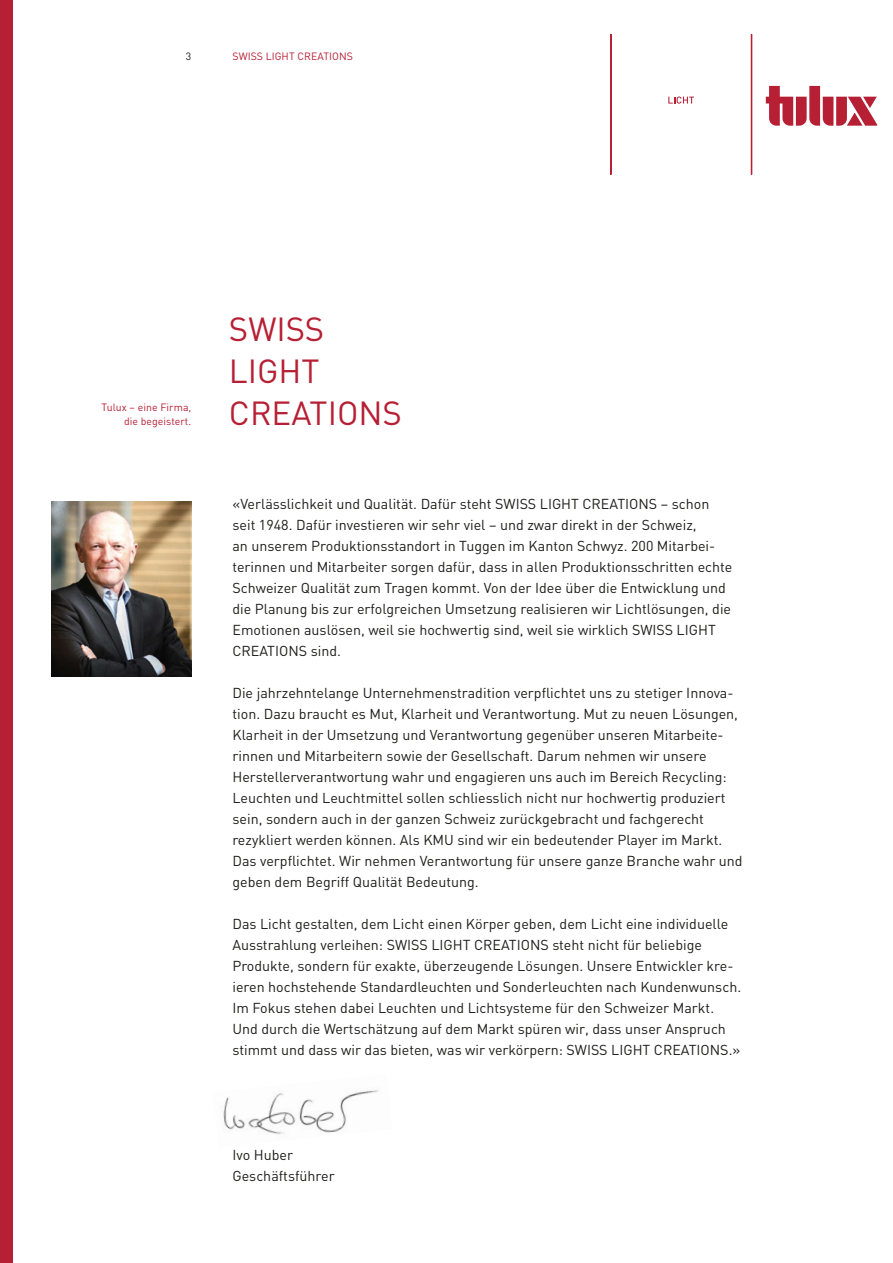
<style>
.page{position:relative;width:893px;height:1263px;background:#fff}
.page>*{position:absolute;margin:0;border:0;box-sizing:border-box;transform-origin:0 0}
.Titel{font:33px "DIN";color:#b61f34}
.Fliesstext{font:14.25px/21px "DIN";color:#1d1d1b}
.Rubriktitel{font:10.5px "DIN";letter-spacing:.005em;color:#b61f34}
.t1{font:10.5px "DIN";color:#1d1d1b}
</style>
<div class="page">
<div style="left:0;top:0;width:13px;height:1263px;background:#b61f34"></div>
<svg style="left:766px;top:86px;width:111px;height:40px"></svg>
<hr style="left:751px;top:34px;width:1px;height:140px;background:#b61f34">
<hr style="left:610px;top:34px;width:1px;height:140px;background:#b61f34">
<svg style="left:668px;top:97px;width:26px;height:7px"></svg>
<img style="left:223px;top:1090px;width:156px;height:44px">
<img style="left:51px;top:501px;width:140px;height:176px">
<p class="t1" style="left:186px;top:49px;width:7px">3</p>
<p class="Rubriktitel" style="left:232px;top:49px;width:122px">SWISS LIGHT CREATIONS</p>
<p class="Rubriktitel" style="left:102px;top:401px;width:91px">Tulux – eine Firma,</p>
<p class="Rubriktitel" style="left:124px;top:414px;width:69px">die begeistert.</p>
<p class="Titel" style="left:229px;top:308px;width:97px">SWISS</p>
<p class="Titel" style="left:229px;top:350px;width:92px">LIGHT</p>
<p class="Titel" style="left:229px;top:392px;width:175px">CREATIONS</p>
<p class="Fliesstext" style="left:232px;top:493px;width:501px">«Verlässlichkeit und Qualität. Dafür steht SWISS LIGHT CREATIONS – schon seit 1948. Dafür investieren wir sehr viel – und zwar direkt in der Schweiz,<br>an unserem Produktionsstandort in Tuggen im Kanton Schwyz. 200 Mitarbei&shy;terinnen und Mitarbeiter sorgen dafür, dass in allen Produktionsschritten echte Schweizer Qualität zum Tragen kommt. Von der Idee über die Entwicklung und die Planung bis zur erfolgreichen Umsetzung realisieren wir Lichtlösungen, die Emotionen auslösen, weil sie hochwertig sind, weil sie wirklich SWISS LIGHT CREATIONS sind.</p>
<p class="Fliesstext" style="left:232px;top:682px;width:512px">Die jahrzehntelange Unternehmenstradition verpflichtet uns zu stetiger Innova&shy;tion. Dazu braucht es Mut, Klarheit und Verantwortung. Mut zu neuen Lösungen, Klarheit in der Umsetzung und Verantwortung gegenüber unseren Mitarbeite&shy;rinnen und Mitarbeitern sowie der Gesellschaft. Darum nehmen wir unsere Herstellerverantwortung wahr und engagieren uns auch im Bereich Recycling:<br>Leuchten und Leuchtmittel sollen schliesslich nicht nur hochwertig produziert sein, sondern auch in der ganzen Schweiz zurückgebracht und fachgerecht rezykliert werden können. Als KMU sind wir ein bedeutender Player im Markt.<br>Das verpflichtet. Wir nehmen Verantwortung für unsere ganze Branche wahr und geben dem Begriff Qualität Bedeutung.</p>
<p class="Fliesstext" style="left:232px;top:913px;width:510px">Das Licht gestalten, dem Licht einen Körper geben, dem Licht eine individuelle Ausstrahlung verleihen: SWISS LIGHT CREATIONS steht nicht für beliebige Produkte, sondern für exakte, überzeugende Lösungen. Unsere Entwickler kre&shy;ieren hochstehende Standardleuchten und Sonderleuchten nach Kundenwunsch.<br>Im Fokus stehen dabei Leuchten und Lichtsysteme für den Schweizer Markt.<br>Und durch die Wertschätzung auf dem Markt spüren wir, dass unser Anspruch stimmt und dass wir das bieten, was wir verkörpern: SWISS LIGHT CREATIONS.»</p>
<p class="Fliesstext" style="left:232px;top:1144px;width:62px">Ivo Huber</p>
<p class="Fliesstext" style="left:232px;top:1165px;width:104px">Geschäftsführer</p>
</div>
